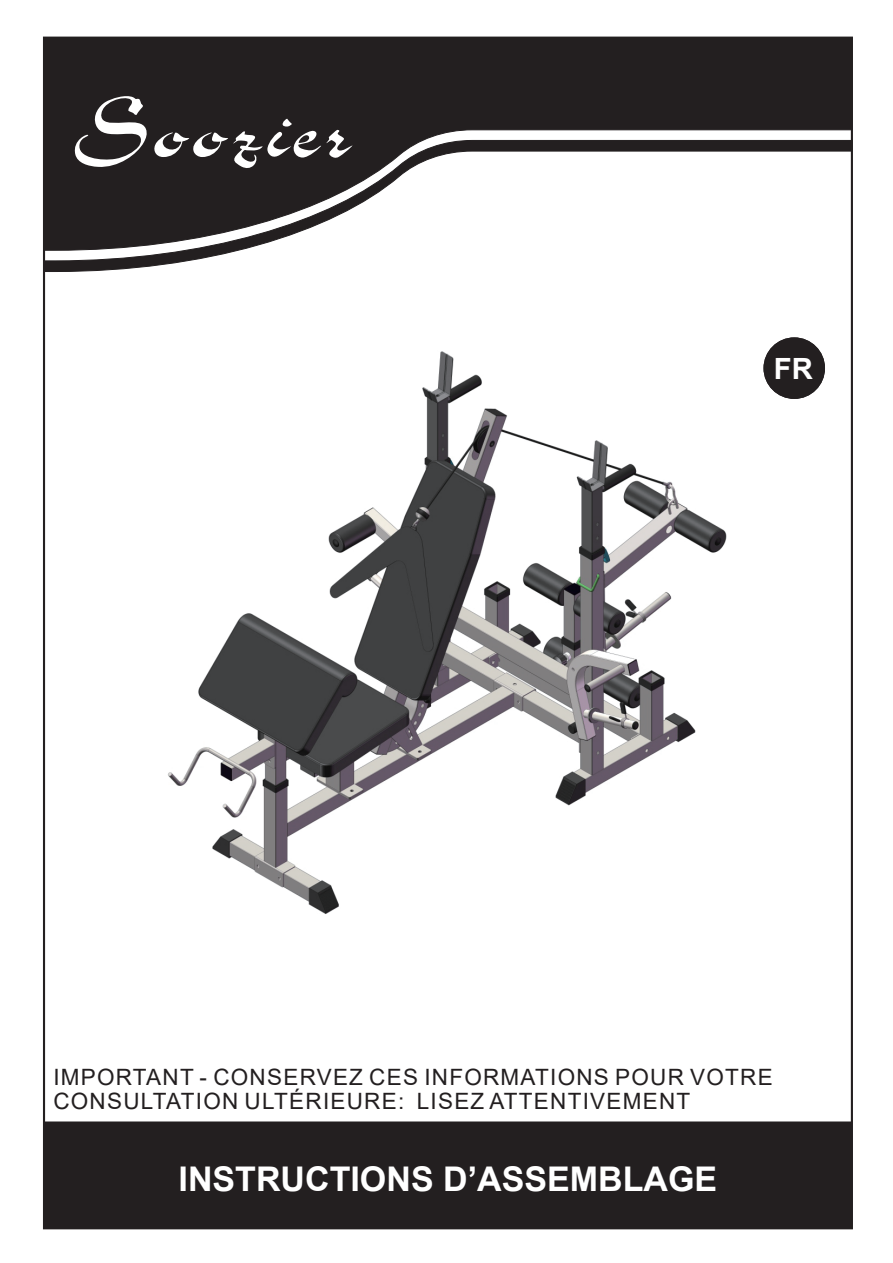
<style>
.page{position:relative;width:893px;height:1263px;background:#fff}
.page>*{position:absolute;margin:0;border:0;box-sizing:border-box;transform-origin:0 0}
.t1{font:700 34.05px "Arial";color:#fff}
.t2{font:700 29.25px "Arial";color:#fff}
.t3{font:22.5px/24px "Arial";letter-spacing:.055em;color:#231f20}
</style>
<div class="page">
<div style="left:44px;top:1121px;width:808px;height:108px;background:#231f20;border:1px solid #231f20"></div>
<img style="left:168px;top:351px;width:559px;height:563px">
<div style="left:43px;top:37px;width:810px;height:103px;background:#231f20"></div>
<svg style="left:43px;top:140px;width:810px;height:132px"></svg>
<svg style="left:72px;top:94px;width:281px;height:75px;background:#454142"></svg>
<div style="left:763px;top:337px;width:62px;height:62px;background:#231f20;border-radius:50%"></div>
<h2 class="t2" style="left:774px;top:348px;width:42px">EN</h2>
<h2 class="t2" style="left:774px;top:348px;width:40px">FR</h2>
<p class="t3" style="left:53px;top:1065px;width:721px">IMPORTANT - CONSERVEZ CES INFORMATIONS POUR VOTRE<br>CONSULTATION ULTÉRIEURE: LISEZ ATTENTIVEMENT</p>
<h1 class="t1" style="left:179px;top:1155px;width:540px">INSTRUCTIONS D’ASSEMBLAGE</h1>
</div>
